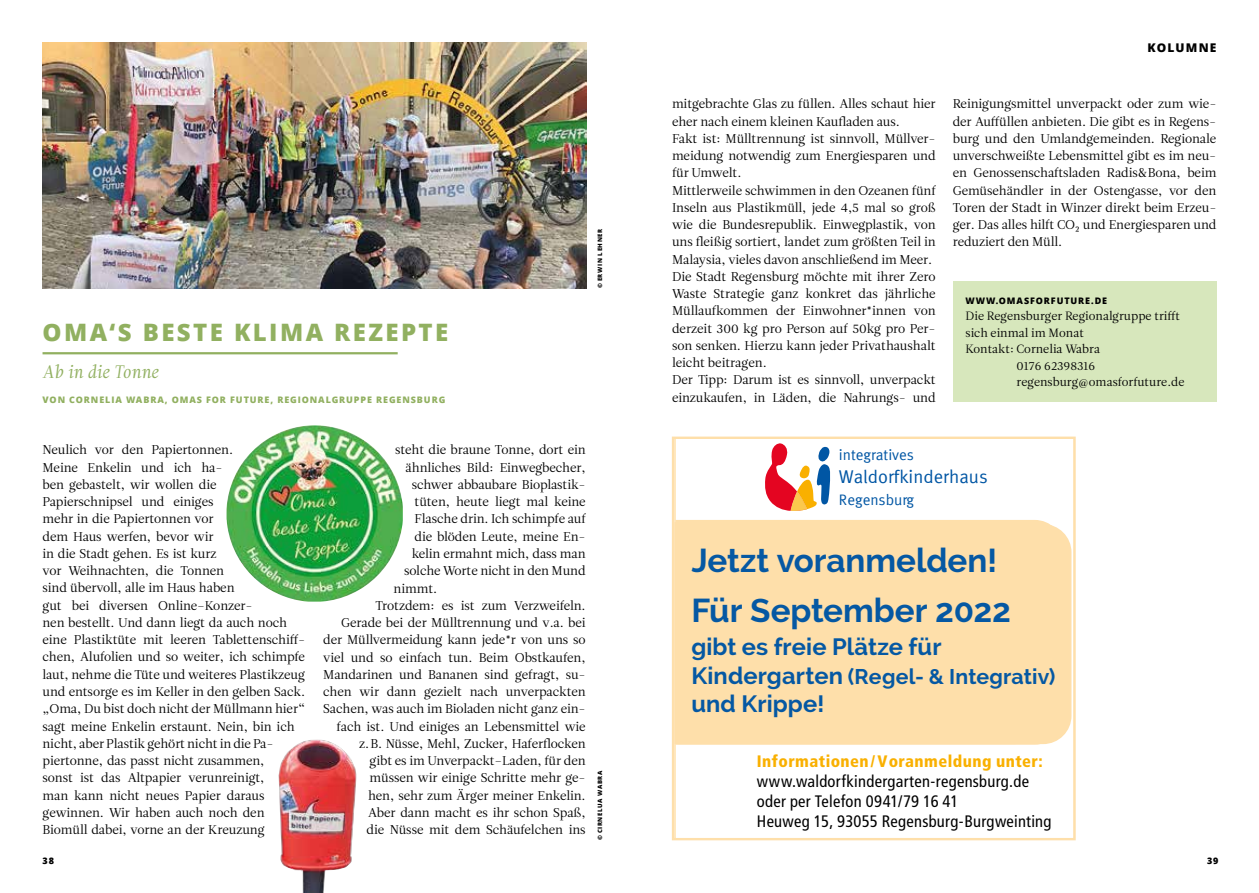
<style>
.page{position:relative;width:1259px;height:893px;background:#fff}
.page>*{position:absolute;margin:0;border:0;box-sizing:border-box;transform-origin:0 0}
.t1{font:700 33.3px/49.8px "Raleway";letter-spacing:-.005em;color:#0558a3}
.t2{font:700 28.5px "Arial Narrow";color:#0558a3}
.t3{font:900 26.1px "Arial";letter-spacing:.005em;color:#2556a3;scale:.86 1}
.t4{font:900 condensed 26.1px "Frutiger LT Std";letter-spacing:.01em;color:#0056a4}
.t5{font:800 24px "Open Sans";letter-spacing:.1em;color:#91b060}
.t6{font:700 23.7px "Raleway";letter-spacing:.005em;color:#0558a3}
.t7{font:700 21.3px "Raleway";letter-spacing:.005em;color:#0558a3}
.t8{font:900 condensed 19.05px/22.8px "Frutiger LT Std";color:#0056a4}
.t9{font:18.45px "Meta Normal";color:#0056a4}
.t10{font:18px "Leitura Italic 1";color:#91b060}
.t11{font:condensed 16.65px/20px "Frutiger LT Std";letter-spacing:.02em;color:#000}
.t12{font:900 condensed 16.65px "Frutiger LT Std";letter-spacing:.03em;color:#f9b000}
.t13{font:15.15px "Meta Normal";color:#0056a4}
.t14{font:12.75px/17.2px "Leitura Roman 1";letter-spacing:-.01em;color:#000}
.t15{font:12px "Leitura Roman 1";color:#000}
.t16{font:800 12px "Open Sans";letter-spacing:.1em;color:#000}
.t17{font:800 9px "Open Sans";letter-spacing:.1em;color:#91b060}
.t18{font:800 9px "Open Sans";letter-spacing:.1em;color:#000}
.t19{font:800 6px "Open Sans";letter-spacing:.1em;color:#000}
.s1{font-weight:400;color:#000}
.s2{font-size:23.7px}
</style>
<div class="page">
<img style="left:226px;top:425px;width:177px;height:177px">
<img style="left:43px;top:43px;width:543px;height:245px">
<img style="left:278px;top:739px;width:79px;height:154px">
<hr style="left:43px;top:352px;width:355px;height:2px;background:#91b060">
<div style="left:952px;top:281px;width:264px;height:121px;background:#d7e7bc"></div>
<svg style="left:675px;top:440px;width:397px;height:397px"></svg>
<svg style="left:675px;top:520px;width:388px;height:225px;background:#fee1af"></svg>
<div style="left:672px;top:437px;width:403px;height:403px;border:2px solid #fedfaa"></div>
<div style="left:678px;top:524px;width:393px;height:220px;background:#fedfaa"></div>
<h3 class="t5" style="left:43px;top:314px;width:407px">OMA‘S BESTE KLIMA REZEPTE</h3>
<h3 class="t10" style="left:43px;top:361px;width:118px">Ab in die Tonne</h3>
<p class="t17" style="left:43px;top:393px;width:404px">VON CORNELIA WABRA, OMAS FOR FUTURE, REGIONALGRUPPE REGENSBURG</p>
<p class="t19" style="left:595px;top:288px;width:61px;rotate:-90deg">© ERWIN LEHNER</p>
<p class="t14" style="left:43px;top:442px;width:264px">Neulich vor den Papiertonnen.<br>Meine Enkelin und ich ha-<br>ben gebastelt, wir wollen die Papierschnipsel und einiges<br>mehr in die Papiertonnen vor<br>dem Haus werfen, bevor wir<br>in die Stadt gehen. Es ist kurz<br>vor Weihnachten, die Tonnen<br>sind übervoll, alle im Haus haben<br>gut bei diversen Online–Konzer-<br>nen bestellt. Und dann liegt da auch noch eine Plastiktüte mit leeren Tablettenschiff&shy;chen, Alufolien und so weiter, ich schimpfe laut, nehme die Tüte und weiteres Plastikzeug und entsorge es im Keller in den gelben Sack. „Oma, Du bist doch nicht der Müllmann hier“ sagt meine Enkelin erstaunt. Nein, bin ich nicht, aber Plastik gehört nicht in die Pa&shy;piertonne, das passt nicht zusammen,<br>sonst ist das Altpapier verunreinigt,<br>man kann nicht neues Papier daraus gewinnen. Wir haben auch noch den Biomüll dabei, vorne an der Kreuzung</p>
<p class="t14" style="left:395px;top:442px;width:192px">steht die braune Tonne, dort ein</p>
<p class="t14" style="left:406px;top:459px;width:181px">ähnliches Bild: Einwegbecher,</p>
<p class="t14" style="left:412px;top:476px;width:176px">schwer abbaubare Bioplastik-</p>
<p class="t14" style="left:415px;top:493px;width:173px">tüten, heute liegt mal keine</p>
<p class="t14" style="left:415px;top:511px;width:173px">Flasche drin. Ich schimpfe auf</p>
<p class="t14" style="left:415px;top:528px;width:173px">die blöden Leute, meine En-</p>
<p class="t14" style="left:412px;top:545px;width:175px">kelin ermahnt mich, dass man</p>
<p class="t14" style="left:404px;top:562px;width:183px">solche Worte nicht in den Mund</p>
<p class="t14" style="left:394px;top:580px;width:45px">nimmt.</p>
<p class="t14" style="left:376px;top:597px;width:212px">Trotzdem: es ist zum Verzweifeln.</p>
<p class="t14" style="left:341px;top:614px;width:246px">Gerade bei der Mülltrennung und v.a. bei</p>
<p class="t14" style="left:323px;top:631px;width:264px">der Müllvermeidung kann jede*r von uns so</p>
<p class="t14" style="left:323px;top:649px;width:264px">viel und so einfach tun. Beim Obstkaufen,</p>
<p class="t14" style="left:323px;top:666px;width:264px">Mandarinen und Bananen sind gefragt, su-</p>
<p class="t14" style="left:323px;top:683px;width:264px">chen wir dann gezielt nach unverpackten</p>
<p class="t14" style="left:323px;top:700px;width:264px">Sachen, was auch im Bioladen nicht ganz ein-</p>
<p class="t14" style="left:337px;top:718px;width:251px">fach ist. Und einiges an Lebensmittel wie</p>
<p class="t14" style="left:359px;top:735px;width:228px">z.B. Nüsse, Mehl, Zucker, Haferflocken</p>
<p class="t14" style="left:370px;top:752px;width:217px">gibt es im Unverpackt–Laden, für den</p>
<p class="t14" style="left:370px;top:769px;width:217px">müssen wir einige Schritte mehr ge-</p>
<p class="t14" style="left:368px;top:787px;width:219px">hen, sehr zum Ärger meiner Enkelin.</p>
<p class="t14" style="left:368px;top:804px;width:219px">Aber dann macht es ihr schon Spaß,</p>
<p class="t14" style="left:367px;top:821px;width:220px">die Nüsse mit dem Schäufelchen ins</p>
<p class="t19" style="left:595px;top:840px;width:71px;rotate:-90deg">© CIRNELUA WABRA</p>
<p class="t16" style="left:1147px;top:38px;width:70px">KOLUMNE</p>
<p class="t14" style="left:672px;top:96px;width:265px">mitgebrachte Glas zu füllen. Alles schaut hier eher nach einem kleinen Kaufladen aus.<br>Fakt ist: Mülltrennung ist sinnvoll, Müllver&shy;meidung notwendig zum Energiesparen und für Umwelt.<br>Mittlerweile schwimmen in den Ozeanen fünf Inseln aus Plastikmüll, jede 4,5 mal so groß wie die Bundesrepublik. Einwegplastik, von uns fleißig sortiert, landet zum größten Teil in Malaysia, vieles davon anschließend im Meer.<br>Die Stadt Regensburg möchte mit ihrer Zero Waste Strategie ganz konkret das jährliche Müllaufkommen der Einwohner*innen von derzeit 300 kg pro Person auf 50kg pro Per&shy;son senken. Hierzu kann jeder Privathaushalt leicht beitragen.<br>Der Tipp: Darum ist es sinnvoll, unverpackt einzukaufen, in Läden, die Nahrungs- und</p>
<p class="t14" style="left:952px;top:96px;width:265px;text-align:justify">Reinigungsmittel unverpackt oder zum wie&shy;der Auffüllen anbieten. Die gibt es in Regens&shy;burg und den Umlandgemeinden. Regionale unverschweißte Lebensmittel gibt es im neu&shy;en Genossenschaftsladen Radis&amp;Bona, beim Gemüsehändler in der Ostengasse, vor den Toren der Stadt in Winzer direkt beim Erzeu&shy;ger. Das alles hilft CO₂ und Energiesparen und reduziert den Müll.</p>
<p class="t18" style="left:965px;top:294px;width:143px">WWW.OMASFORFUTURE.DE</p>
<p class="t15" style="left:965px;top:309px;width:216px">Die Regensburger Regionalgruppe trifft</p>
<p class="t15" style="left:965px;top:325px;width:120px">sich einmal im Monat</p>
<p class="t15" style="left:965px;top:342px;width:136px">Kontakt: Cornelia Wabra</p>
<p class="t15" style="left:1016px;top:358px;width:80px">0176 62398316</p>
<p class="t15" style="left:1016px;top:375px;width:169px">regensburg@omasforfuture.de</p>
<p class="t13" style="left:839px;top:446px;width:76px">integratives</p>
<h3 class="t9" style="left:839px;top:466px;width:150px">Waldorfkinderhaus</h3>
<p class="t13" style="left:839px;top:490px;width:77px">Regensburg</p>
<h3 class="t4" style="left:701px;top:540px;width:191px">Jetzt anmelden!</h3>
<h3 class="t8" style="left:701px;top:598px;width:309px">freie Plätze für Kindergarten, Krippe und Spielgruppe!</h3>
<h3 class="t8" style="left:701px;top:659px;width:340px">Samstag, 24. Februar 2018,<span class="s1">13.00 -15.30 Uhr</span></h3>
<h1 class="t1" style="left:691px;top:536px;width:321px">Jetzt voranmelden!<br>Für September 2022</h1>
<h3 class="t6" style="left:691px;top:633px;width:252px">gibt es freie Plätze für</h3>
<h3 class="t7" style="left:691px;top:664px;width:366px"><span class="s2">Kindergarten</span> (Regel- &amp; Integrativ)</h3>
<h3 class="t6" style="left:691px;top:690px;width:134px">und Krippe!</h3>
<h3 class="t3" style="left:702px;top:621px;width:371px">Jetzt schon voranmelden:</h3>
<h2 class="t2" style="left:702px;top:653px;width:348px">Ab September 2021 freie Plätze</h2>
<h3 class="t12" style="left:757px;top:751px;width:287px">Informationen/Voranmeldung unter:</h3>
<h3 class="t11" style="left:757px;top:772px;width:296px">www.waldorfkindergarten-regensburg.de oder per Telefon 0941/79 16 41<br>Heuweg 15, 93055 Regensburg-Burgweinting</h3>
<p class="t18" style="left:43px;top:854px;width:13px">38</p>
<p class="t18" style="left:1207px;top:854px;width:13px">39</p>
</div>
